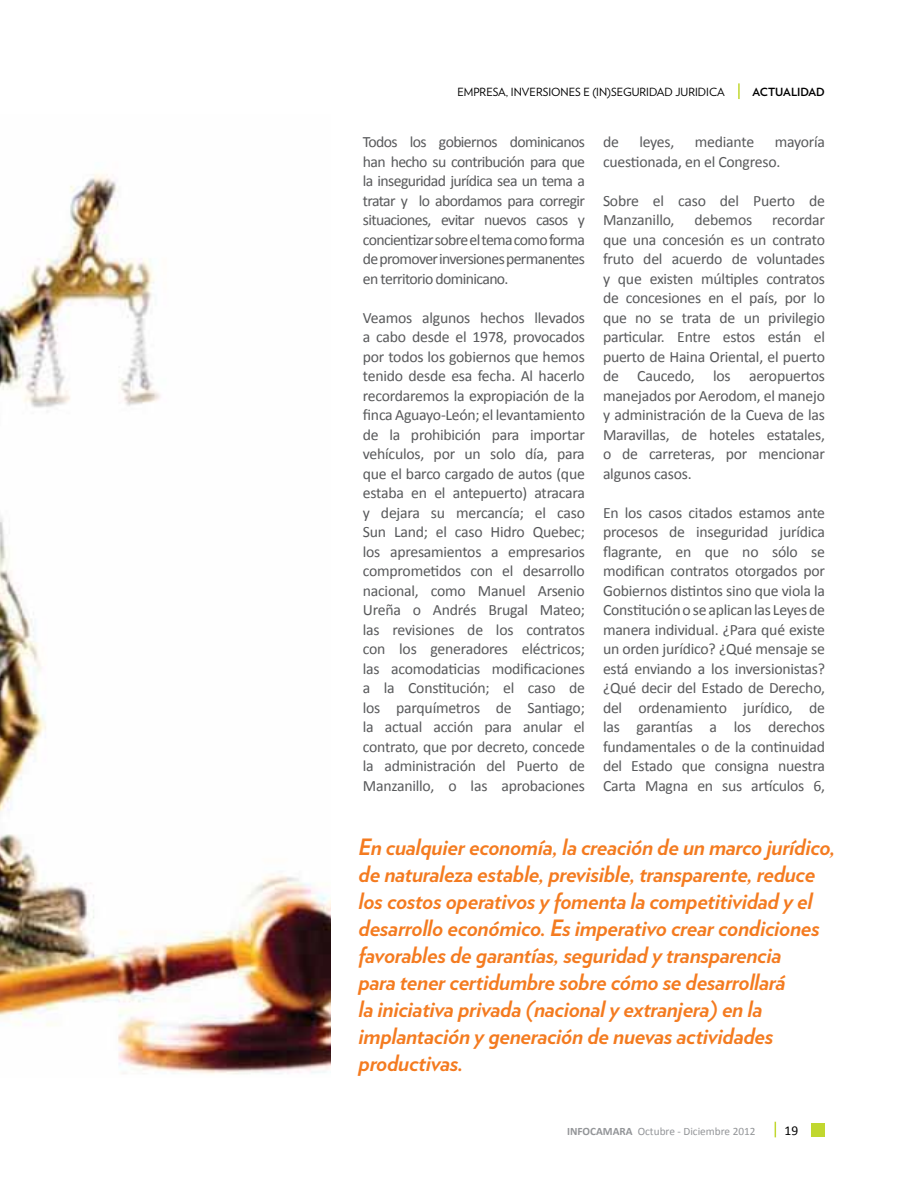
<style>
.page{position:relative;width:918px;height:1188px;background:#fff}
.page>*{position:absolute;margin:0;border:0;box-sizing:border-box;transform-origin:0 0}
.t1{font:italic 700 22.5px/27px "Verlag";letter-spacing:-.015em;color:#f47b20}
.t2{font:15.75px/19.5px "Calibri";letter-spacing:-.015em;color:#58595b;text-align:justify}
.t3{font:13.5px "Calibri";color:#000}
.t4{font:11.25px "Verlag";color:#000}
.t5{font:11.25px "Calibri";color:#939598}
.t6{font:700 11.25px "Verlag";color:#000}
.s1{font-weight:700}
</style>
<div class="page">
<div style="left:812px;top:1123px;width:13px;height:13px;background:#c1d72f"></div>
<svg style="left:775px;top:1122px;width:1px;height:15px"></svg>
<svg style="left:738px;top:83px;width:2px;height:16px"></svg>
<img style="left:0;top:173px;width:330px;height:901px">
<p class="t4" style="left:457px;top:84px;width:269px">EMPRESA, INVERSIONES E (IN)SEGURIDAD JURIDICA</p>
<p class="t6" style="left:753px;top:83px;width:74px">ACTUALIDAD</p>
<p class="t2" style="left:363px;top:132px;width:224px">Todos los gobiernos dominicanos han hecho su contribución para que la inseguridad jurídica sea un tema a tratar y lo abordamos para corregir situaciones, evitar nuevos casos y concientizar sobre el tema como forma de promover inversiones permanentes en territorio dominicano.</p>
<p class="t2" style="left:363px;top:308px;width:224px">Veamos algunos hechos llevados a cabo desde el 1978, provocados por todos los gobiernos que hemos tenido desde esa fecha. Al hacerlo recordaremos la expropiación de la finca Aguayo-León; el levantamiento de la prohibición para importar vehículos, por un solo día, para que el barco cargado de autos (que estaba en el antepuerto) atracara y dejara su mercancía; el caso Sun Land; el caso Hidro Quebec; los apresamientos a empresarios comprometidos con el desarrollo nacional, como Manuel Arsenio Ureña o Andrés Brugal Mateo; las revisiones de los contratos con los generadores eléctricos; las acomodaticias modificaciones a la Constitución; el caso de los parquímetros de Santiago; la actual acción para anular el contrato, que por decreto, concede la administración del Puerto de Manzanillo, o las aprobaciones</p>
<p class="t2" style="left:603px;top:132px;width:224px;text-indent:172px">mayoría cuestionada, en el Congreso.</p>
<p class="t2" style="left:603px;top:191px;width:224px">Sobre el caso del Puerto de<br>Manzanillo,</p>
<p class="t2" style="left:603px;top:132px;width:17px">de</p>
<p class="t2" style="left:639px;top:132px;width:37px">leyes,</p>
<p class="t2" style="left:695px;top:132px;width:61px">mediante</p>
<p class="t2" style="left:694px;top:210px;width:59px">debemos</p>
<p class="t2" style="left:603px;top:210px;width:224px;text-indent:169px">recordar que una concesión es un contrato fruto del acuerdo de voluntades y que existen múltiples contratos de concesiones en el país, por lo que no se trata de un privilegio particular. Entre estos están el puerto de Haina Oriental, el puerto de Caucedo, los aeropuertos manejados por Aerodom, el manejo y administración de la Cueva de las Maravillas, de hoteles estatales, o de carreteras, por mencionar algunos casos.</p>
<p class="t2" style="left:603px;top:503px;width:224px">En los casos citados estamos ante procesos de inseguridad jurídica flagrante, en que no sólo se modifican contratos otorgados por Gobiernos distintos sino que viola la Constitución o se aplican las Leyes de manera individual. ¿Para qué existe un orden jurídico? ¿Qué mensaje se está enviando a los inversionistas? ¿Qué decir del Estado de Derecho, del ordenamiento jurídico, de las garantías a los derechos fundamentales o de la continuidad del Estado que consigna nuestra Carta Magna en sus artículos 6,</p>
<p class="t1" style="left:359px;top:832px;width:478px">En cualquier economía, la creación de un marco jurídico, de naturaleza estable, previsible, transparente, reduce los costos operativos y fomenta la competitividad y el desarrollo económico. Es imperativo crear condiciones favorables de garantías, seguridad y transparencia<br>para tener certidumbre sobre cómo se desarrollará<br>la iniciativa privada (nacional y extranjera) en la implantación y generación de nuevas actividades productivas.</p>
<p class="t5" style="left:567px;top:1124px;width:190px"><span class="s1">INFOCAMARA</span> Octubre - Diciembre 2012</p>
<p class="t3" style="left:785px;top:1122px;width:15px">19</p>
</div>
